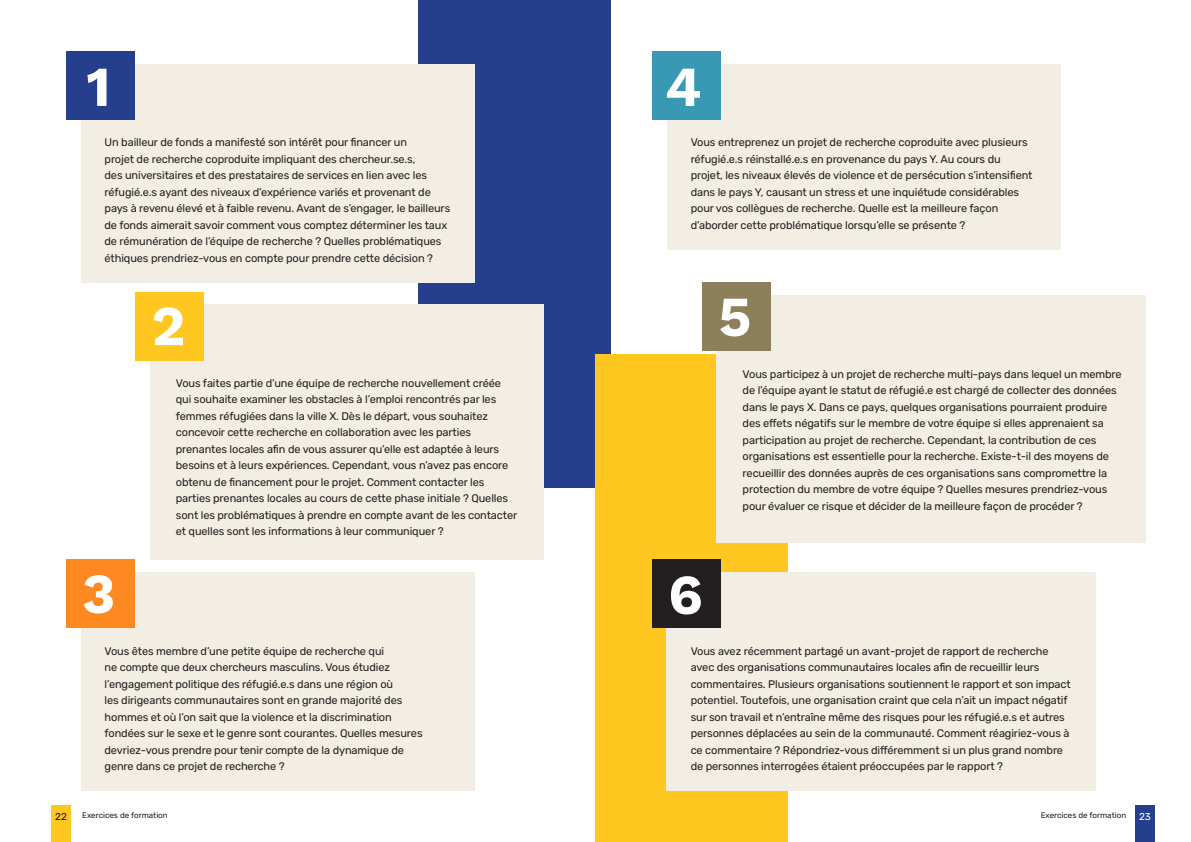
<style>
.page{position:relative;width:1191px;height:842px;background:#fff}
.page>*{position:absolute;margin:0;border:0;box-sizing:border-box;transform-origin:0 0}
.Heading{font:700 56.4px "Work Sans";color:#fff}
.Body_Copy{font:300 11px/16.5px "Rubik";letter-spacing:-.01em;color:#231f20}
.t1{font:300 10px "Rubik";color:#231f20}
.t2{font:300 10px "Rubik";color:#fff}
.Body_Copy-2{font:300 8px "Rubik";color:#231f20}
</style>
<div class="page">
<div style="left:51px;top:805px;width:20px;height:37px;background:#ffc71f"></div>
<div style="left:1135px;top:805px;width:20px;height:37px;background:#253f8e"></div>
<div style="left:418px;top:0;width:192px;height:488px;background:#253f8e"></div>
<div style="left:81px;top:64px;width:393px;height:218px;background:#f2eee4"></div>
<div style="left:150px;top:305px;width:393px;height:255px;background:#f2eee4"></div>
<div style="left:81px;top:573px;width:393px;height:218px;background:#f2eee4"></div>
<div style="left:66px;top:51px;width:69px;height:69px;background:#253f8e"></div>
<div style="left:135px;top:292px;width:69px;height:69px;background:#ffc71f"></div>
<div style="left:66px;top:559px;width:69px;height:69px;background:#ff8921"></div>
<div style="left:595px;top:354px;width:193px;height:488px;background:#ffc71f"></div>
<div style="left:667px;top:64px;width:393px;height:185px;background:#f2eee4"></div>
<div style="left:716px;top:296px;width:429px;height:247px;background:#f2eee4"></div>
<div style="left:667px;top:573px;width:429px;height:218px;background:#f2eee4"></div>
<div style="left:652px;top:51px;width:69px;height:69px;background:#3998b3"></div>
<div style="left:702px;top:282px;width:69px;height:69px;background:#8c7f5a"></div>
<div style="left:652px;top:559px;width:69px;height:69px;background:#231f20"></div>
<p class="Heading" style="left:86px;top:54px;width:26px">1</p>
<p class="Body_Copy" style="left:105px;top:135px;width:347px">Un bailleur de fonds a manifesté son intérêt pour financer un<br>projet de recherche coproduite impliquant des chercheur.se.s,<br>des universitaires et des prestataires de services en lien avec les réfugié.e.s ayant des niveaux d’expérience variés et provenant de pays à revenu élevé et à faible revenu. Avant de s’engager, le bailleurs de fonds aimerait savoir comment vous comptez déterminer les taux de rémunération de l’équipe de recherche ? Quelles problématiques éthiques prendriez-vous en compte pour prendre cette décision ?</p>
<p class="Heading" style="left:152px;top:293px;width:35px">2</p>
<p class="Body_Copy" style="left:176px;top:375px;width:343px">Vous faites partie d’une équipe de recherche nouvellement créée qui souhaite examiner les obstacles à l’emploi rencontrés par les femmes réfugiées dans la ville X. Dès le départ, vous souhaitez concevoir cette recherche en collaboration avec les parties prenantes locales afin de vous assurer qu’elle est adaptée à leurs besoins et à leurs expériences. Cependant, vous n’avez pas encore obtenu de financement pour le projet. Comment contacter les parties prenantes locales au cours de cette phase initiale ? Quelles sont les problématiques à prendre en compte avant de les contacter et quelles sont les informations à leur communiquer ?</p>
<p class="Heading" style="left:665px;top:54px;width:38px">4</p>
<p class="Body_Copy" style="left:690px;top:135px;width:343px">Vous entreprenez un projet de recherche coproduite avec plusieurs réfugié.e.s réinstallé.e.s en provenance du pays Y. Au cours du projet, les niveaux élevés de violence et de persécution s’intensifient dans le pays Y, causant un stress et une inquiétude considérables pour vos collègues de recherche. Quelle est la meilleure façon d’aborder cette problématique lorsqu’elle se présente ?</p>
<p class="Heading" style="left:718px;top:284px;width:34px">5</p>
<p class="Body_Copy" style="left:742px;top:366px;width:380px">Vous participez à un projet de recherche multi-pays dans lequel un membre de l’équipe ayant le statut de réfugié.e est chargé de collecter des données dans le pays X. Dans ce pays, quelques organisations pourraient produire des effets négatifs sur le membre de votre équipe si elles apprenaient sa participation au projet de recherche. Cependant, la contribution de ces organisations est essentielle pour la recherche. Existe-t-il des moyens de recueillir des données auprès de ces organisations sans compromettre la protection du membre de votre équipe ? Quelles mesures prendriez-vous pour évaluer ce risque et décider de la meilleure façon de procéder ?</p>
<p class="Heading" style="left:82px;top:561px;width:35px">3</p>
<p class="Body_Copy" style="left:105px;top:643px;width:319px">Vous êtes membre d’une petite équipe de recherche qui<br>ne compte que deux chercheurs masculins. Vous étudiez l’engagement politique des réfugié.e.s dans une région où<br>les dirigeants communautaires sont en grande majorité des hommes et où l’on sait que la violence et la discrimination fondées sur le sexe et le genre sont courantes. Quelles mesures devriez-vous prendre pour tenir compte de la dynamique de genre dans ce projet de recherche ?</p>
<p class="Body_Copy-2" style="left:82px;top:809px;width:87px">Exercices de formation</p>
<p class="Heading" style="left:668px;top:562px;width:36px">6</p>
<p class="Body_Copy" style="left:690px;top:643px;width:382px">Vous avez récemment partagé un avant-projet de rapport de recherche avec des organisations communautaires locales afin de recueillir leurs commentaires. Plusieurs organisations soutiennent le rapport et son impact potentiel. Toutefois, une organisation craint que cela n’ait un impact négatif sur son travail et n’entraîne même des risques pour les réfugié.e.s et autres personnes déplacées au sein de la communauté. Comment réagiriez-vous à ce commentaire ? Répondriez-vous différemment si un plus grand nombre de personnes interrogées étaient préoccupées par le rapport ?</p>
<p class="Body_Copy-2" style="left:1040px;top:809px;width:87px">Exercices de formation</p>
<p class="t1" style="left:55px;top:809px;width:13px">22</p>
<p class="t2" style="left:1139px;top:809px;width:13px">23</p>
</div>
